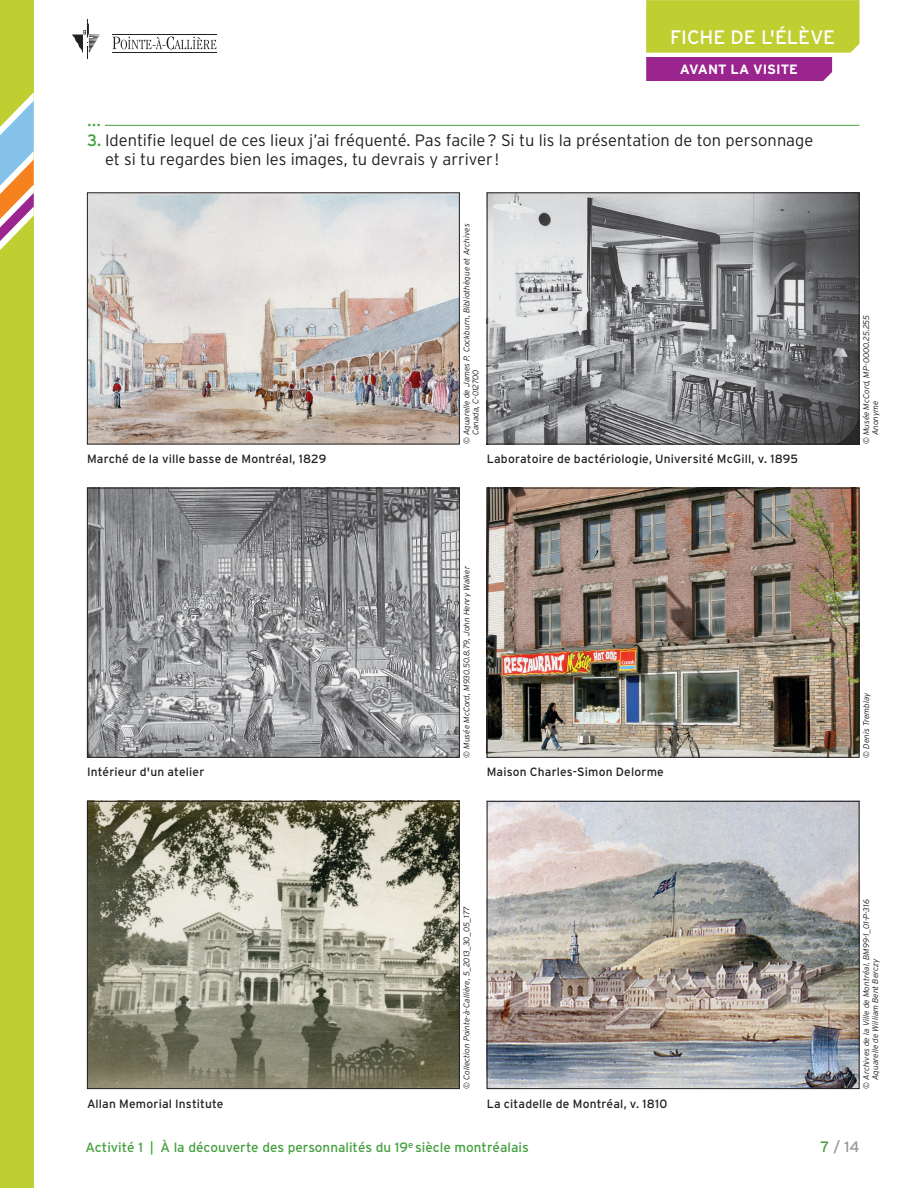
<style>
.page{position:relative;width:918px;height:1188px;background:#fff}
.page>*{position:absolute;margin:0;border:0;box-sizing:border-box;transform-origin:0 0}
.t1{font:19.5px "Interstate";letter-spacing:-.01em;color:#fff}
.t2{font:300 19.5px "Interstate";color:#44a03e}
.t3{font:300 16.5px/19.5px "Interstate";letter-spacing:-.005em;color:#231f20}
.t4{font:15px "Interstate";color:#949698}
.t5{font:13.5px "Interstate";color:#44a03e}
.t6{font:700 13.5px "Interstate";letter-spacing:-.005em;color:#fff}
.t7{font:12px "Interstate";letter-spacing:.015em;color:#231f20}
.t8{font:italic 300 8.25px/9px "Interstate";color:#231f20}
.s1{font-weight:400;color:#44a03e}
.s2{color:#44a03e}
</style>
<div class="page">
<div style="left:0;top:0;width:34px;height:1188px;background:#bfce30"></div>
<svg style="left:0;top:92px;width:34px;height:158px"></svg>
<svg style="left:113px;top:36px;width:103px;height:13px"></svg>
<hr style="left:112px;top:34px;width:105px;height:1px;background:#231f20">
<hr style="left:112px;top:53px;width:105px;height:1px;background:#231f20">
<svg style="left:72px;top:19px;width:28px;height:40px"></svg>
<svg style="left:646px;top:0;width:214px;height:81px;background:#bca75c"></svg>
<hr style="left:105px;top:125px;width:755px;height:1px;background:#44a03e">
<img style="left:89px;top:803px;width:369px;height:284px">
<div style="left:87px;top:801px;width:373px;height:288px;border:1px solid #231f20"></div>
<img style="left:489px;top:803px;width:369px;height:284px">
<div style="left:487px;top:801px;width:373px;height:288px;border:1px solid #231f20"></div>
<img style="left:89px;top:490px;width:369px;height:266px">
<div style="left:87px;top:488px;width:373px;height:270px;border:1px solid #231f20"></div>
<img style="left:489px;top:490px;width:369px;height:266px">
<div style="left:487px;top:488px;width:373px;height:270px;border:1px solid #231f20"></div>
<img style="left:89px;top:194px;width:369px;height:248px">
<div style="left:87px;top:192px;width:373px;height:252px;border:1px solid #231f20"></div>
<img style="left:489px;top:194px;width:369px;height:248px">
<div style="left:487px;top:192px;width:373px;height:252px;border:1px solid #231f20"></div>
<h1 class="t1" style="left:670px;top:26px;width:167px">FICHE DE L'ÉLÈVE</h1>
<h3 class="t6" style="left:680px;top:62px;width:120px">AVANT LA VISITE</h3>
<h1 class="t2" style="left:87px;top:109px;width:16px">...</h1>
<h2 class="t3" style="left:105px;top:130px;width:710px;text-indent:-18px"><span class="s1">3.</span> Identifie lequel de ces lieux j’ai fréquenté. Pas facile? Si tu lis la présentation de ton personnage et si tu regardes bien les images, tu devrais y arriver !</h2>
<p class="t8" style="left:462px;top:435px;width:213px;text-indent:-9px;rotate:-90deg">© Aquarelle de James P. Cockburn, Bibliothèque et Archives<br>Canada, C-012700</p>
<h3 class="t7" style="left:87px;top:452px;width:241px">Marché de la ville basse de Montréal, 1829</h3>
<h3 class="t7" style="left:487px;top:452px;width:313px">Laboratoire de bactériologie, Université McGill, v. 1895</h3>
<p class="t8" style="left:462px;top:758px;width:193px;rotate:-90deg">© Musée McCord, M930.50.8.79, John Henry Walker</p>
<h3 class="t7" style="left:87px;top:765px;width:119px">Intérieur d'un atelier</h3>
<h3 class="t7" style="left:487px;top:765px;width:179px">Maison Charles-Simon Delorme</h3>
<p class="t8" style="left:462px;top:1089px;width:184px;rotate:-90deg">© Collection Pointe-à-Callière, 5_2013_30_05_177</p>
<h3 class="t7" style="left:87px;top:1097px;width:138px">Allan Memorial Institute</h3>
<h3 class="t7" style="left:487px;top:1097px;width:182px">La citadelle de Montréal, v. 1810</h3>
<p class="t8" style="left:862px;top:435px;width:122px;text-indent:-9px;rotate:-90deg">© Musée McCord, MP-0000.25.255<br>Anonyme</p>
<p class="t8" style="left:862px;top:758px;width:67px;rotate:-90deg">© Denis Tremblay</p>
<p class="t8" style="left:862px;top:1080px;width:182px;text-indent:-9px;rotate:-90deg">© Archives de la Ville de Montréal. BM99-1_01-P-316<br>Aquarelle de William Bent Berczy</p>
<h3 class="t5" style="left:86px;top:1140px;width:445px">Activité 1 | À la découverte des personnalités du 19<sup>e</sup> siècle montréalais</h3>
<h3 class="t4" style="left:821px;top:1138px;width:40px"><span class="s2">7</span> / 14</h3>
</div>
